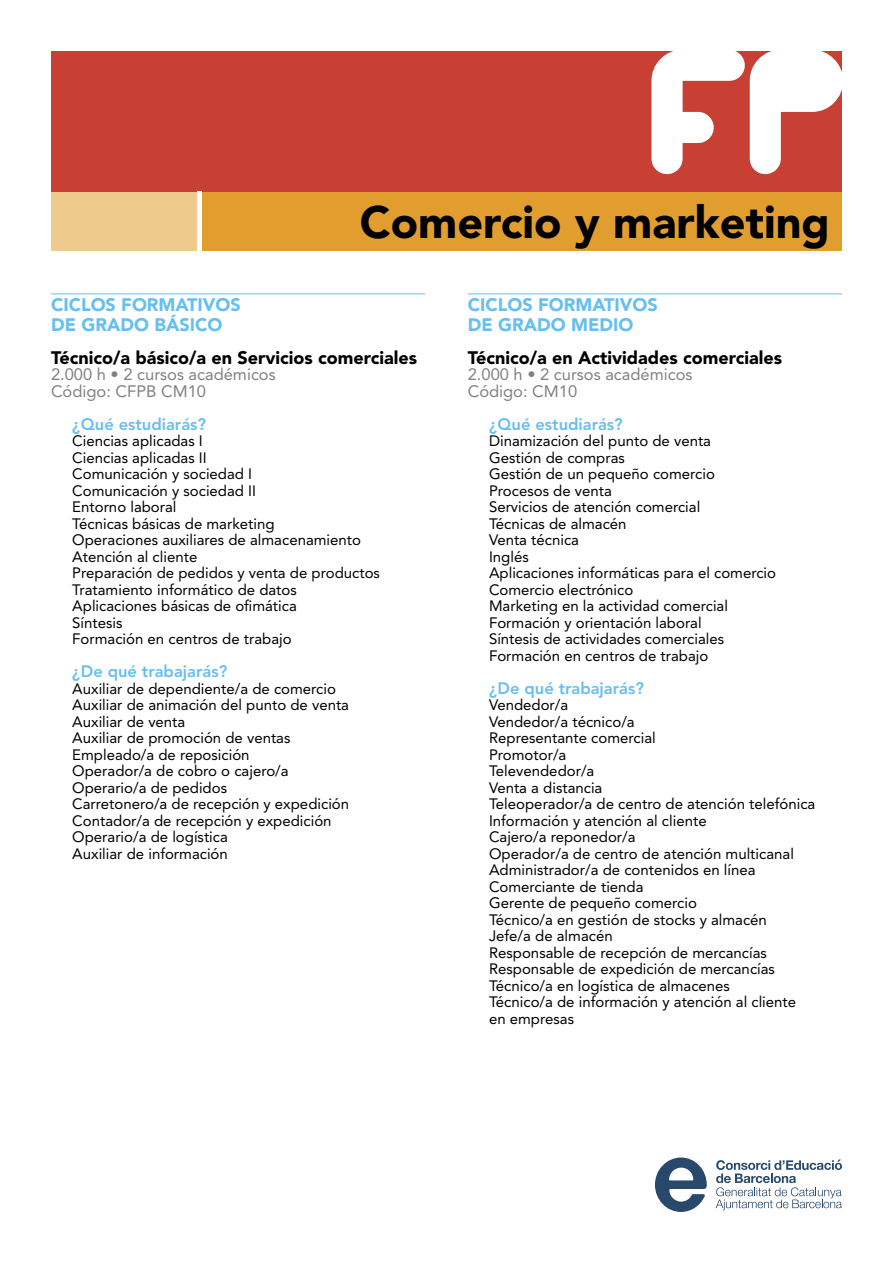
<style>
.page{position:relative;width:893px;height:1263px;background:#fff}
.page>*{position:absolute;margin:0;border:0;box-sizing:border-box;transform-origin:0 0}
.t1{font:900 45px "Avenir LT Std";color:#000}
.curs{font:900 18px "Avenir LT Std";color:#000}
.cicles{font:900 18px/19.5px "Avenir LT Std";color:#65bff1}
.Codi{font:16.5px "Avenir LT Std";color:#808184}
.pregunta{font:800 16.5px "Avenir LT Std";color:#65bff1}
.text{font:15px/16.5px "Avenir LT Std";color:#000}
</style>
<div class="page">
<div style="left:202px;top:191px;width:640px;height:60px;background:#e19e2f"></div>
<div style="left:51px;top:191px;width:149px;height:60px;background:#efca8d"></div>
<div style="left:51px;top:51px;width:791px;height:140px;background:#c74033"></div>
<hr style="left:198px;top:191px;width:4px;height:60px;background:#fff">
<svg style="left:651px;top:51px;width:191px;height:123px"></svg>
<hr style="left:51px;top:293px;width:374px;height:1px;background:#65bff1">
<hr style="left:468px;top:293px;width:374px;height:1px;background:#65bff1">
<svg style="left:716px;top:1159px;width:126px;height:51px"></svg>
<svg style="left:655px;top:1157px;width:52px;height:55px"></svg>
<p class="t1" style="left:360px;top:195px;width:471px">Comercio y marketing</p>
<p class="cicles" style="left:51px;top:295px;width:191px">CICLOS FORMATIVOS<br>DE GRADO BÁSICO</p>
<p class="curs" style="left:51px;top:347px;width:368px">Técnico/a básico/a en Servicios comerciales</p>
<p class="Codi" style="left:51px;top:365px;width:226px">2.000 h • 2 cursos académicos</p>
<p class="Codi" style="left:51px;top:381px;width:157px">Código: CFPB CM10</p>
<p class="pregunta" style="left:72px;top:414px;width:135px">¿Qué estudiarás?</p>
<p class="text" style="left:72px;top:433px;width:132px">Ciencias aplicadas I</p>
<p class="text" style="left:72px;top:449px;width:136px">Ciencias aplicadas II</p>
<p class="text" style="left:72px;top:466px;width:181px">Comunicación y sociedad I</p>
<p class="text" style="left:72px;top:482px;width:185px">Comunicación y sociedad II</p>
<p class="text" style="left:72px;top:499px;width:106px">Entorno laboral</p>
<p class="text" style="left:72px;top:515px;width:204px">Técnicas básicas de marketing</p>
<p class="text" style="left:72px;top:532px;width:290px">Operaciones auxiliares de almacenamiento</p>
<p class="text" style="left:72px;top:548px;width:127px">Atención al cliente</p>
<p class="text" style="left:72px;top:565px;width:309px">Preparación de pedidos y venta de productos</p>
<p class="text" style="left:72px;top:581px;width:226px">Tratamiento informático de datos</p>
<p class="text" style="left:72px;top:598px;width:226px">Aplicaciones básicas de ofimática</p>
<p class="text" style="left:72px;top:614px;width:52px">Síntesis</p>
<p class="text" style="left:72px;top:631px;width:221px">Formación en centros de trabajo</p>
<p class="pregunta" style="left:72px;top:662px;width:156px">¿De qué trabajarás?</p>
<p class="text" style="left:72px;top:680px;width:265px">Auxiliar de dependiente/a de comercio</p>
<p class="text" style="left:72px;top:697px;width:278px">Auxiliar de animación del punto de venta</p>
<p class="text" style="left:72px;top:713px;width:115px">Auxiliar de venta</p>
<p class="text" style="left:72px;top:730px;width:220px">Auxiliar de promoción de ventas</p>
<p class="text" style="left:72px;top:746px;width:179px">Empleado/a de reposición</p>
<p class="text" style="left:72px;top:763px;width:218px">Operador/a de cobro o cajero/a</p>
<p class="text" style="left:72px;top:779px;width:156px">Operario/a de pedidos</p>
<p class="text" style="left:72px;top:796px;width:278px">Carretonero/a de recepción y expedición</p>
<p class="text" style="left:72px;top:812px;width:261px">Contador/a de recepción y expedición</p>
<p class="text" style="left:72px;top:829px;width:157px">Operario/a de logística</p>
<p class="text" style="left:72px;top:845px;width:157px">Auxiliar de información</p>
<p class="cicles" style="left:468px;top:295px;width:191px">CICLOS FORMATIVOS<br>DE GRADO MEDIO</p>
<p class="curs" style="left:468px;top:347px;width:316px">Técnico/a en Actividades comerciales</p>
<p class="Codi" style="left:468px;top:365px;width:226px">2.000 h • 2 cursos académicos</p>
<p class="Codi" style="left:468px;top:381px;width:111px">Código: CM10</p>
<p class="pregunta" style="left:489px;top:414px;width:135px">¿Qué estudiarás?</p>
<p class="text" style="left:489px;top:433px;width:224px">Dinamización del punto de venta</p>
<p class="text" style="left:489px;top:449px;width:137px">Gestión de compras</p>
<p class="text" style="left:489px;top:466px;width:228px">Gestión de un pequeño comercio</p>
<p class="text" style="left:489px;top:482px;width:124px">Procesos de venta</p>
<p class="text" style="left:489px;top:499px;width:213px">Servicios de atención comercial</p>
<p class="text" style="left:489px;top:515px;width:139px">Técnicas de almacén</p>
<p class="text" style="left:489px;top:532px;width:92px">Venta técnica</p>
<p class="text" style="left:489px;top:548px;width:41px">Inglés</p>
<p class="text" style="left:489px;top:565px;width:289px">Aplicaciones informáticas para el comercio</p>
<p class="text" style="left:489px;top:581px;width:146px">Comercio electrónico</p>
<p class="text" style="left:489px;top:598px;width:240px">Marketing en la actividad comercial</p>
<p class="text" style="left:489px;top:614px;width:214px">Formación y orientación laboral</p>
<p class="text" style="left:489px;top:631px;width:237px">Síntesis de actividades comerciales</p>
<p class="text" style="left:489px;top:647px;width:221px">Formación en centros de trabajo</p>
<p class="pregunta" style="left:489px;top:678px;width:156px">¿De qué trabajarás?</p>
<p class="text" style="left:489px;top:697px;width:81px">Vendedor/a</p>
<p class="text" style="left:489px;top:713px;width:147px">Vendedor/a técnico/a</p>
<p class="text" style="left:489px;top:730px;width:168px">Representante comercial</p>
<p class="text" style="left:489px;top:746px;width:79px">Promotor/a</p>
<p class="text" style="left:489px;top:763px;width:107px">Televendedor/a</p>
<p class="text" style="left:489px;top:779px;width:115px">Venta a distancia</p>
<p class="text" style="left:489px;top:796px;width:328px">Teleoperador/a de centro de atención telefónica</p>
<p class="text" style="left:489px;top:812px;width:219px">Información y atención al cliente</p>
<p class="text" style="left:489px;top:829px;width:148px">Cajero/a reponedor/a</p>
<p class="text" style="left:489px;top:845px;width:306px">Operador/a de centro de atención multicanal</p>
<p class="text" style="left:489px;top:862px;width:268px">Administrador/a de contenidos en línea</p>
<p class="text" style="left:489px;top:878px;width:156px">Comerciante de tienda</p>
<p class="text" style="left:489px;top:895px;width:209px">Gerente de pequeño comercio</p>
<p class="text" style="left:489px;top:911px;width:279px">Técnico/a en gestión de stocks y almacén</p>
<p class="text" style="left:489px;top:928px;width:125px">Jefe/a de almacén</p>
<p class="text" style="left:489px;top:944px;width:279px">Responsable de recepción de mercancías</p>
<p class="text" style="left:489px;top:961px;width:287px">Responsable de expedición de mercancías</p>
<p class="text" style="left:489px;top:977px;width:242px">Técnico/a en logística de almacenes</p>
<p class="text" style="left:489px;top:994px;width:309px">Técnico/a de información y atención al cliente en empresas</p>
</div>
